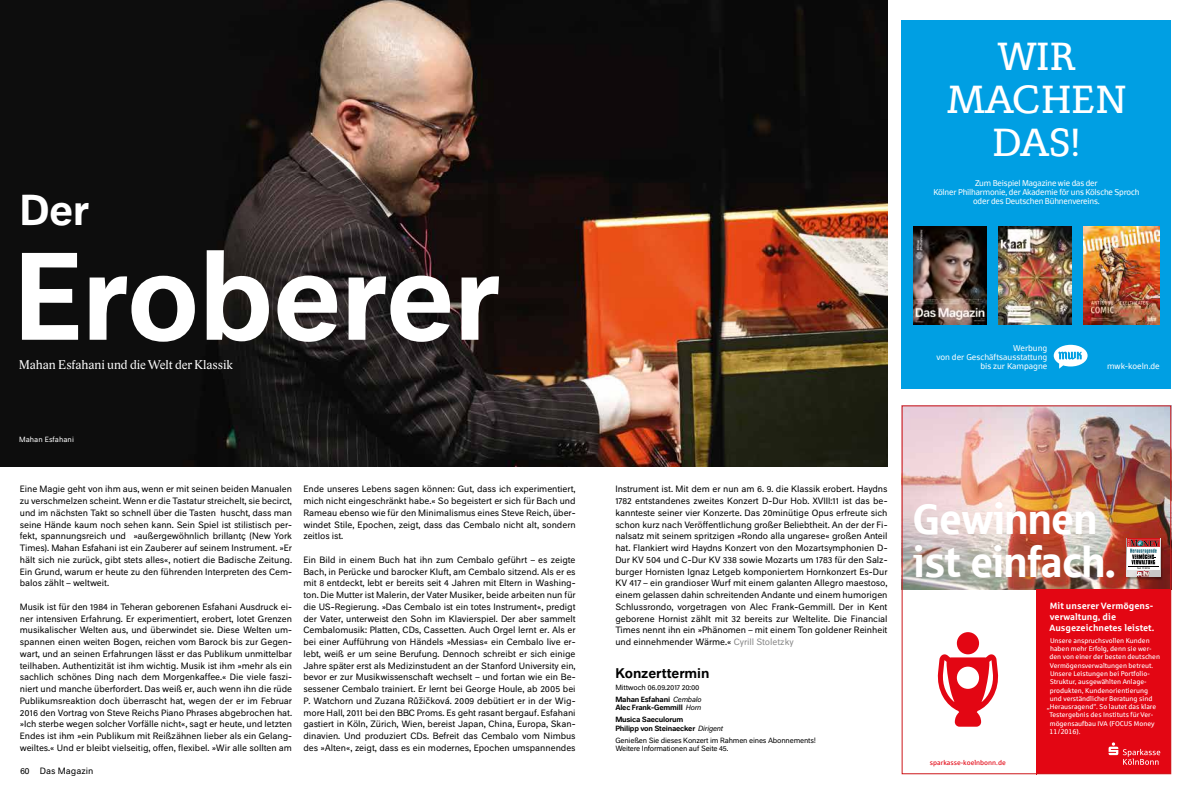
<style>
.page{position:relative;width:1191px;height:794px;background:#fff}
.page>*{position:absolute;margin:0;border:0;box-sizing:border-box;transform-origin:0 0}
.t1{font:500 115px "Neutral BP";letter-spacing:-.015em;color:#fff}
.t2{font:42.8px/42.8px "Sparkasse Head";color:#fff}
.t3{font:500 40px "Neutral BP";color:#fff}
.t4{font:38.7px/43px "Osiris BQ";color:#fff;text-align:center}
.t5{font:13px "Lido STF";color:#fff}
.t6{font:500 13px "Neutral BP";letter-spacing:-.005em;color:#000}
.t7{font:700 9.2px/11px "Sparkasse Rg";color:#fff}
.t8{font:8.5px/11.7px "Neutral BP";letter-spacing:-.005em;color:#000;text-align:justify}
.t9{font:8px/9px "Scuba";letter-spacing:-.02em;color:#fff;text-align:center}
.t10{font:8px/9px "Scuba";color:#fff;text-align:right}
.t11{font:7px/12px "Neutral BP";letter-spacing:-.025em;color:#000}
.t12{font:500 7px/12px "Neutral BP";letter-spacing:-.025em;color:#000}
.t13{font:7px "Neutral BP";letter-spacing:.005em;color:#fff}
.t14{font:6.9px "Sparkasse Rg";color:#fff}
.t15{font:6.9px "Sparkasse Rg";color:#e30613}
.s1{color:#878787}
.s2{font-weight:500}
.s3{font-style:italic}
.s4{font-weight:400;font-style:italic}
</style>
<div class="page">
<img style="left:0;top:0;width:887px;height:466px">
<img style="left:901px;top:405px;width:270px;height:334px">
<svg style="left:901px;top:739px;width:271px;height:36px"></svg>
<div style="left:902px;top:406px;width:268px;height:368px;border:1px solid #cd171a"></div>
<div style="left:901px;top:20px;width:270px;height:368px;background:#009fe3"></div>
<svg style="left:1053px;top:345px;width:34px;height:24px"></svg>
<img style="left:913px;top:227px;width:73px;height:97px">
<img style="left:998px;top:227px;width:73px;height:97px">
<img style="left:1083px;top:227px;width:76px;height:97px">
<h3 class="t3" style="left:19px;top:178px;width:71px">Der</h3>
<h1 class="t1" style="left:13px;top:205px;width:488px">Eroberer</h1>
<h3 class="t5" style="left:19px;top:357px;width:216px">Mahan Esfahani und die Welt der Klassik</h3>
<p class="t13" style="left:19px;top:434px;width:56px">Mahan Esfahani</p>
<p class="t8" style="left:20px;top:482px;width:274px">Eine Magie geht von ihm aus, wenn er mit seinen beiden Manualen zu verschmelzen scheint. Wenn er die Tastatur streichelt, sie becirct, und im nächsten Takt so schnell über die Tasten huscht, dass man seine Hände kaum noch sehen kann. Sein Spiel ist stilistisch per&shy;fekt, spannungsreich und »außergewöhnlich brillantç (New York Times). Mahan Esfahani ist ein Zauberer auf seinem Instrument. »Er hält sich nie zurück, gibt stets alles«, notiert die Badische Zeitung.<br>Ein Grund, warum er heute zu den führenden Interpreten des Cem&shy;balos zählt – weltweit.</p>
<p class="t8" style="left:20px;top:600px;width:274px">Musik ist für den 1984 in Teheran geborenen Esfahani Ausdruck ei&shy;ner intensiven Erfahrung. Er experimentiert, erobert, lotet Grenzen musikalischer Welten aus, und überwindet sie. Diese Welten um&shy;spannen einen weiten Bogen, reichen vom Barock bis zur Gegen&shy;wart, und an seinen Erfahrungen lässt er das Publikum unmittelbar teilhaben. Authentizität ist ihm wichtig. Musik ist ihm »mehr als ein sachlich schönes Ding nach dem Morgenkaffee.« Die viele faszi&shy;niert und manche überfordert. Das weiß er, auch wenn ihn die rüde Publikumsreaktion doch überrascht hat, wegen der er im Februar 2016 den Vortrag von Steve Reichs Piano Phrases abgebrochen hat. »Ich sterbe wegen solcher Vorfälle nicht«, sagt er heute, und letzten Endes ist ihm »ein Publikum mit Reißzähnen lieber als ein Gelang&shy;weiltes.« Und er bleibt vielseitig, offen, flexibel. »Wir alle sollten am</p>
<p class="t8" style="left:20px;top:764px;width:75px">60 Das Magazin</p>
<p class="t8" style="left:303px;top:482px;width:274px">Ende unseres Lebens sagen können: Gut, dass ich experimentiert, mich nicht eingeschränkt habe.« So begeistert er sich für Bach und Rameau ebenso wie für den Minimalismus eines Steve Reich, über&shy;windet Stile, Epochen, zeigt, dass das Cembalo nicht alt, sondern zeitlos ist.</p>
<p class="t8" style="left:303px;top:553px;width:274px">Ein Bild in einem Buch hat ihn zum Cembalo geführt – es zeigte Bach, in Perücke und barocker Kluft, am Cembalo sitzend. Als er es mit 8 entdeckt, lebt er bereits seit 4 Jahren mit Eltern in Washing&shy;ton. Die Mutter ist Malerin, der Vater Musiker, beide arbeiten nun für die US-Regierung. »Das Cembalo ist ein totes Instrument«, predigt der Vater, unterweist den Sohn im Klavierspiel. Der aber sammelt Cembalomusik: Platten, CDs, Cassetten. Auch Orgel lernt er. Als er bei einer Aufführung von Händels »Messias« ein Cembalo live er&shy;lebt, weiß er um seine Berufung. Dennoch schreibt er sich einige Jahre später erst als Medizinstudent an der Stanford University ein, bevor er zur Musikwissenschaft wechselt – und fortan wie ein Be&shy;sessener Cembalo trainiert. Er lernt bei George Houle, ab 2005 bei P. Watchorn und Zuzana Růžičková. 2009 debütiert er in der Wig&shy;more Hall, 2011 bei den BBC Proms. Es geht rasant bergauf. Esfahani gastiert in Köln, Zürich, Wien, bereist Japan, China, Europa, Skan&shy;dinavien. Und produziert CDs. Befreit das Cembalo vom Nimbus des »Alten«, zeigt, dass es ein modernes, Epochen umspannendes</p>
<h3 class="t4" style="left:947px;top:35px;width:180px">WIR<br>MACHEN<br>DAS!</h3>
<p class="t9" style="left:933px;top:178px;width:208px">Zum Beispiel Magazine wie das der<br>Kölner Philharmonie, der Akademie för uns Kölsche Sproch oder des Deutschen Bühnenvereins.</p>
<p class="t10" style="left:936px;top:343px;width:112px">Werbung<br>von der Geschäftsausstattung bis zur Kampagne</p>
<p class="t10" style="left:1107px;top:361px;width:54px">mwk-koeln.de</p>
<p class="t8" style="left:615px;top:482px;width:274px">Instrument ist. Mit dem er nun am 6. 9. die Klassik erobert. Haydns 1782 entstandenes zweites Konzert D-Dur Hob. XVIII:11 ist das be&shy;kannteste seiner vier Konzerte. Das 20minütige Opus erfreute sich schon kurz nach Veröffentlichung großer Beliebtheit. An der der Fi&shy;nalsatz mit seinem spritzigen »Rondo alla ungarese« großen Anteil hat. Flankiert wird Haydns Konzert von den Mozartsymphonien D-Dur KV 504 und C-Dur KV 338 sowie Mozarts um 1783 für den Salz&shy;burger Hornisten Ignaz Letgeb komponiertem Hornkonzert Es-Dur KV 417 – ein grandioser Wurf mit einem galanten Allegro maestoso, einem gelassen dahin schreitenden Andante und einem humorigen Schlussrondo, vorgetragen von Alec Frank-Gemmill. Der in Kent geborene Hornist zählt mit 32 bereits zur Weltelite. Die Financial Times nennt ihn ein »Phänomen – mit einem Ton goldener Reinheit und einnehmender Wärme.« <span class="s1">Cyrill Stoletzky</span></p>
<h3 class="t6" style="left:615px;top:662px;width:96px">Konzerttermin</h3>
<p class="t11" style="left:615px;top:680px;width:88px">Mittwoch 06.09.2017 20:00<br><span class="s2">Mahan Esfahani</span> <span class="s3">Cembalo</span></p>
<p class="t12" style="left:615px;top:701px;width:87px">Alec Frank-Gemmill <span class="s4">Horn<br></span>Musica Saeculorum</p>
<p class="t11" style="left:615px;top:721px;width:202px"><span class="s2">Philipp von Steinaecker</span> <span class="s3">Dirigent<br></span>Genießen Sie dieses Konzert im Rahmen eines Abonnements!</p>
<p class="t11" style="left:615px;top:742px;width:115px">Weitere Informationen auf Seite 45.</p>
<h2 class="t2" style="left:912px;top:491px;width:204px">Gewinnen ist einfach.</h2>
<p class="t15" style="left:930px;top:758px;width:77px">sparkasse-koelnbonn.de</p>
<p class="t7" style="left:1049px;top:595px;width:106px">Mit unserer Vermögens&shy;verwaltung, die<br>Ausgezeich netes leistet.</p>
<p class="t14" style="left:1050px;top:639px;width:103px">haben mehr Erfolg, denn sie wer-</p>
<p class="t14" style="left:1049px;top:648px;width:112px">den von einer der besten deutschen</p>
<p class="t14" style="left:1050px;top:656px;width:105px">Vermögensverwaltungen betreut.</p>
<p class="t14" style="left:1050px;top:664px;width:101px">Unsere Leistungen bei Portfolio-</p>
<p class="t14" style="left:1050px;top:672px;width:98px">Struktur, ausgewählten Anlage-</p>
<p class="t14" style="left:1049px;top:681px;width:100px">produkten, Kundenorientierung</p>
<p class="t14" style="left:1049px;top:689px;width:104px">und verständlicher Beratung sind</p>
<p class="t14" style="left:1046px;top:697px;width:111px">„Herausragend“. So lautet das klare</p>
<p class="t14" style="left:1049px;top:706px;width:105px">Test ergebnis des Instituts für Ver-</p>
<p class="t14" style="left:1049px;top:714px;width:106px">mögensaufbau IVA (FOCUS Money</p>
<p class="t14" style="left:1049px;top:722px;width:33px">11/2016).</p>
<p class="t7" style="left:1049px;top:600px;width:106px">Mit unserer Vermögens&shy;verwaltung, die<br>Ausgezeich netes leistet.</p>
<p class="t14" style="left:1050px;top:636px;width:101px">Unsere anspruchsvollen Kunden</p>
<p class="t14" style="left:1050px;top:644px;width:103px">haben mehr Erfolg, denn sie wer-</p>
<p class="t14" style="left:1049px;top:653px;width:112px">den von einer der besten deutschen</p>
<p class="t14" style="left:1050px;top:661px;width:105px">Vermögensverwaltungen betreut.</p>
<p class="t14" style="left:1050px;top:669px;width:101px">Unsere Leistungen bei Portfolio-</p>
<p class="t14" style="left:1050px;top:677px;width:98px">Struktur, ausgewählten Anlage-</p>
<p class="t14" style="left:1049px;top:686px;width:100px">produkten, Kundenorientierung</p>
<p class="t14" style="left:1049px;top:694px;width:104px">und verständlicher Beratung sind</p>
<p class="t14" style="left:1046px;top:702px;width:111px">„Herausragend“. So lautet das klare</p>
<p class="t14" style="left:1049px;top:711px;width:105px">Test ergebnis des Instituts für Ver-</p>
<p class="t14" style="left:1049px;top:719px;width:106px">mögensaufbau IVA (FOCUS Money</p>
<p class="t14" style="left:1049px;top:727px;width:33px">11/2016).</p>
</div>
